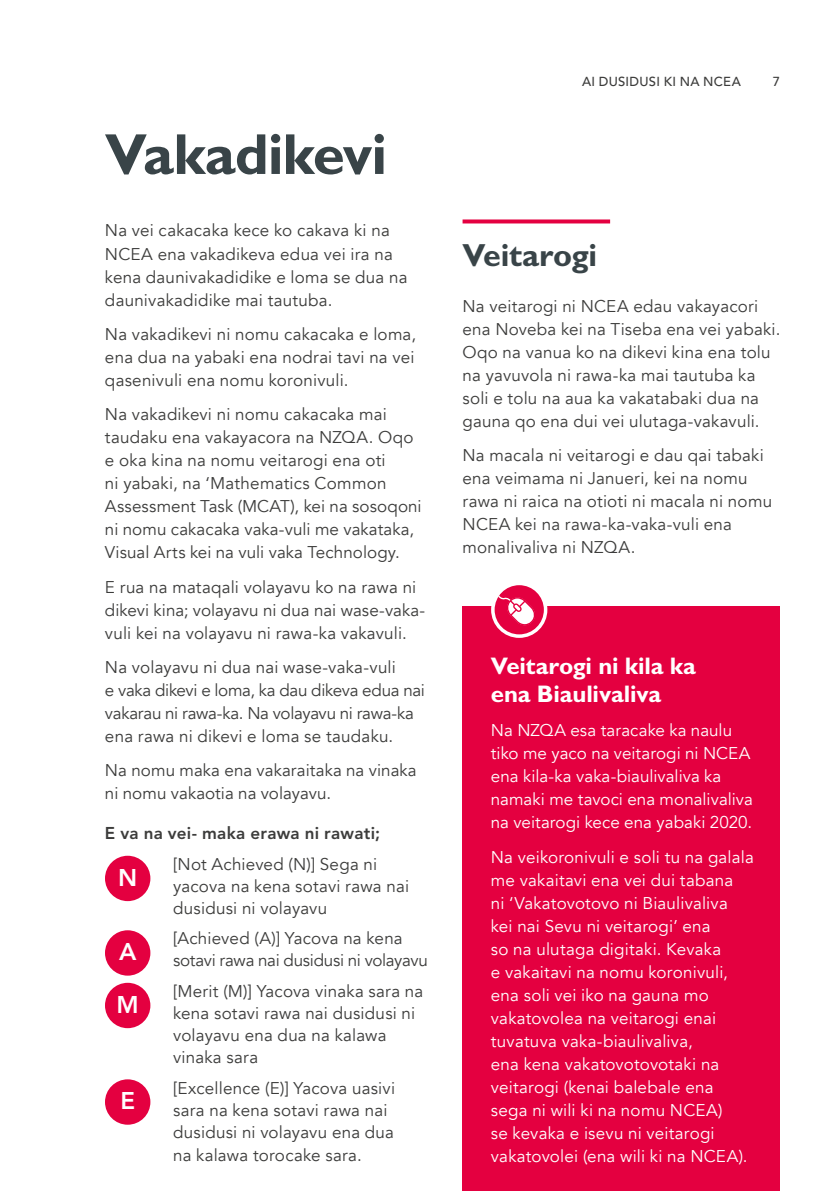
<style>
.page{position:relative;width:840px;height:1191px;background:#fff}
.page>*{position:absolute;margin:0;border:0;box-sizing:border-box;transform-origin:0 0}
.t1{font:700 58px "Gill Sans Maori";letter-spacing:-.015em;color:#394448}
.t2{font:700 32px "Gill Sans Maori";letter-spacing:-.01em;color:#394448}
.t3{font:700 24px/28px "Gill Sans Maori";letter-spacing:-.005em;color:#fff}
.t4{font:800 24px "Avenir";color:#fff}
.Body{font:17px/23px "Avenir";letter-spacing:.01em;color:#3c3c3b}
.Body_-_white{font:17px/23px "Avenir";letter-spacing:.01em;color:#fff}
.Grade{font:17px/22px "Avenir";letter-spacing:.01em;color:#3c3c3b}
.Body-2{font:17px/23px "Avenir";letter-spacing:-.01em;color:#3c3c3b}
.Grade-2{font:17px/22px "Avenir";letter-spacing:-.01em;color:#3c3c3b}
.t5{font:800 17px "Avenir";letter-spacing:.015em;color:#3c3c3b}
.t6{font:500 13px "Avenir";letter-spacing:.02em;color:#3c3c3b}
</style>
<div class="page">
<div style="left:105px;top:855px;width:45px;height:46px;background:#e40040;border-radius:50%"></div>
<div style="left:105px;top:930px;width:45px;height:45px;background:#e40040;border-radius:50%"></div>
<div style="left:105px;top:982px;width:45px;height:46px;background:#e40040;border-radius:50%"></div>
<div style="left:105px;top:1079px;width:45px;height:45px;background:#e40040;border-radius:50%"></div>
<svg style="left:462px;top:219px;width:147px;height:4px"></svg>
<div style="left:462px;top:607px;width:318px;height:584px;background:#e40040"></div>
<svg style="left:492px;top:583px;width:53px;height:53px"></svg>
<div style="left:491px;top:581px;width:56px;height:57px;border:4px solid #fff;border-radius:50%"></div>
<svg style="left:498px;top:595px;width:38px;height:30px"></svg>
<h1 class="t1" style="left:105px;top:120px;width:283px">Vakadikevi</h1>
<p class="Body" style="left:105px;top:219px;width:304px">Na vei cakacaka kece ko cakava ki na NCEA ena vakadikeva edua vei ira na kena daunivakadidike e loma se dua na daunivakadidike mai tautuba.</p>
<p class="Body" style="left:105px;top:323px;width:312px;text-align:justify">Na vakadikevi ni nomu cakacaka e loma, ena dua na yabaki ena nodrai tavi na vei qasenivuli ena nomu koronivuli.</p>
<p class="Body" style="left:105px;top:403px;width:318px">Na vakadikevi ni nomu cakacaka mai taudaku ena vakayacora na NZQA. Oqo e oka kina na nomu veitarogi ena oti<br>ni yabaki, na ‘Mathematics Common Assessment Task (MCAT), kei na sosoqoni ni nomu cakacaka vaka-vuli me vakataka, Visual Arts kei na vuli vaka Technology.</p>
<p class="Body" style="left:105px;top:575px;width:321px">E rua na mataqali volayavu ko na rawa ni dikevi kina; volayavu ni dua nai wase-vaka&shy;vuli kei na volayavu ni rawa-ka vakavuli.</p>
<p class="Body-2" style="left:105px;top:656px;width:321px">Na volayavu ni dua nai wase-vaka-vuli<br>e vaka dikevi e loma, ka dau dikeva edua nai vakarau ni rawa-ka. Na volayavu ni rawa-ka ena rawa ni dikevi e loma se taudaku.</p>
<p class="Body" style="left:105px;top:759px;width:313px">Na nomu maka ena vakaraitaka na vinaka ni nomu vakaotia na volayavu.</p>
<h4 class="t5" style="left:105px;top:823px;width:276px">E va na vei- maka erawa ni rawati;</h4>
<p class="Grade" style="left:173px;top:853px;width:237px">[Not Achieved (N)] Sega ni yacova na kena sotavi rawa nai dusidusi ni volayavu</p>
<p class="Grade-2" style="left:173px;top:928px;width:256px">[Achieved (A)] Yacova na kena sotavi rawa nai dusidusi ni volayavu</p>
<p class="Grade" style="left:173px;top:980px;width:252px">[Merit (M)] Yacova vinaka sara na kena sotavi rawa nai dusidusi ni volayavu ena dua na kalawa vinaka sara</p>
<p class="Grade" style="left:173px;top:1076px;width:223px">[Excellence (E)] Yacova uasivi sara na kena sotavi rawa nai dusidusi ni volayavu ena dua na kalawa torocake sara.</p>
<p class="t4" style="left:118px;top:863px;width:21px">N</p>
<p class="t4" style="left:119px;top:937px;width:19px">A</p>
<p class="t4" style="left:116px;top:990px;width:24px">M</p>
<p class="t4" style="left:120px;top:1086px;width:16px">E</p>
<p class="t6" style="left:581px;top:74px;width:160px">AI DUSIDUSI KI NA NCEA</p>
<p class="t6" style="left:772px;top:74px;width:9px">7</p>
<h2 class="t2" style="left:462px;top:236px;width:136px">Veitarogi</h2>
<p class="Body" style="left:462px;top:295px;width:319px">Na veitarogi ni NCEA edau vakayacori ena Noveba kei na Tiseba ena vei yabaki.<br>Oqo na vanua ko na dikevi kina ena tolu na yavuvola ni rawa-ka mai tautuba ka soli e tolu na aua ka vakatabaki dua na gauna qo ena dui vei ulutaga-vakavuli.</p>
<p class="Body" style="left:462px;top:444px;width:311px">Na macala ni veitarogi e dau qai tabaki ena veimama ni Janueri, kei na nomu rawa ni raica na otioti ni macala ni nomu NCEA kei na rawa-ka-vaka-vuli ena monalivaliva ni NZQA.</p>
<h3 class="t3" style="left:490px;top:651px;width:206px">Veitarogi ni kila ka ena Biaulivaliva</h3>
<p class="Body_-_white" style="left:490px;top:719px;width:263px">Na NZQA esa taracake ka naulu tiko me yaco na veitarogi ni NCEA ena kila-ka vaka-biaulivaliva ka namaki me tavoci ena monalivaliva na veitarogi kece ena yabaki 2020.</p>
<p class="Body_-_white" style="left:490px;top:845px;width:264px">Na veikoronivuli e soli tu na galala me vakaitavi ena vei dui tabana<br>ni ‘Vakatovotovo ni Biaulivaliva kei nai Sevu ni veitarogi’ ena<br>so na ulutaga digitaki. Kevaka<br>e vakaitavi na nomu koronivuli, ena soli vei iko na gauna mo vakatovolea na veitarogi enai tuvatuva vaka-biaulivaliva,<br>ena kena vakatovotovotaki na veitarogi (kenai balebale ena sega ni wili ki na nomu NCEA)<br>se kevaka e isevu ni veitarogi vakatovolei (ena wili ki na NCEA).</p>
</div>
